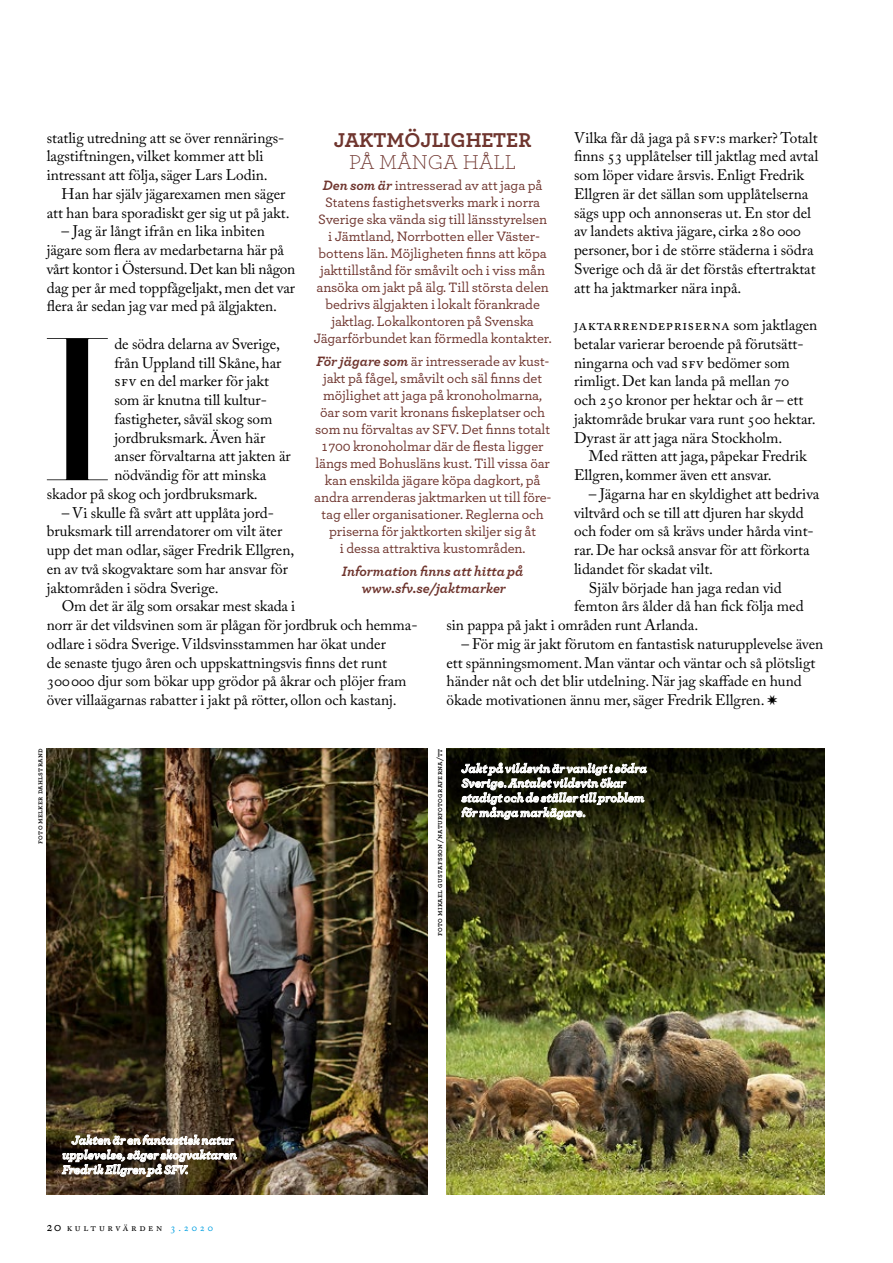
<style>
.page{position:relative;width:893px;height:1263px;background:#fff}
.page>*{position:absolute;margin:0;border:0;box-sizing:border-box;transform-origin:0 0}
.t1{font:200.4px "Didot HTF L96 Light";color:#000}
.t2{font:700 21px/22.5px "Archer";color:#6f352e;text-align:center}
.t3{font:15.3px/18.8px "Adobe Caslon Pro";color:#000}
.t4{font:15.3px "Adobe Caslon Pro";letter-spacing:.04em;color:#000}
.t5{font:500 14.25px/17px "Archer";letter-spacing:-.005em;color:#6f352e;text-align:center}
.t6{font:italic 700 14.25px/17px "Archer";letter-spacing:-.005em;color:#6f352e;text-align:center}
.t7{font:italic 700 12.75px/14.7px "Archer";color:#fff}
.t8{font:10.5px "Adobe Caslon Pro";letter-spacing:.255em;color:#000}
.t9{font:600 7.5px "Archer";letter-spacing:.04em;color:#000}
.s1{font-weight:300}
.s2{font-weight:700;font-style:italic}
.s3{font-size:14.25px}
.s4{color:#009fe1}
</style>
<div class="page">
<img style="left:47px;top:748px;width:381px;height:447px">
<img style="left:446px;top:748px;width:379px;height:447px">
<h4 class="t2" style="left:334px;top:127px;width:199px">JAKTMÖJLIGHETER<br><span class="s1">PÅ MÅNGA HÅLL</span></h4>
<p class="t5" style="left:314px;top:176px;width:239px"><span class="s2">Den som är</span> intresserad av att jaga på Statens fastighetsverks mark i norra Sverige ska vända sig till länsstyrelsen<br>i Jämtland, Norrbotten eller Väster&shy;bottens län. Möjligheten fnns att köpa jakttillstånd för småvilt och i viss mån ansöka om jakt på älg. Till största delen bedrivs älgjakten i lokalt förankrade jaktlag. Lokalkontoren på Svenska Jägarförbundet kan förmedla kontakter.</p>
<p class="t5" style="left:315px;top:352px;width:236px"><span class="s2">För jägare som</span> är intresserade av kust&shy;jakt på fågel, småvilt och säl fnns det möjlighet att jaga på kronoholmarna, öar som varit kronans fskeplatser och som nu förvaltas av SFV. Det fnns totalt 1700 kronoholmar där de festa ligger</p>
<p class="t5" style="left:314px;top:471px;width:238px">kan enskilda jägare köpa dagkort, på andra arrenderas jaktmarken ut till före&shy;tag eller organisationer. Reglerna och priserna för jaktkorten skiljer sig åt<br>i dessa attraktiva kustområden.</p>
<p class="t6" style="left:342px;top:562px;width:183px">Information fnns att hitta på www.sfv.se/jaktmarker</p>
<p class="t3" style="left:574px;top:128px;width:246px">Vilka får då jaga på SFV:s marker? Totalt fnns 53 upplåtelser till jaktlag med avtal som löper vidare årsvis. Enligt Fredrik Ellgren är det sällan som upplåtelserna sägs upp och annonseras ut. En stor del av landets aktiva jägare, cirka 280 000 personer, bor i de större städerna i södra Sverige och då är det förstås eftertraktat att ha jaktmarker nära inpå.</p>
<p class="t4" style="left:574px;top:316px;width:245px">Jaktarrendepriserna som jaktlagen</p>
<p class="t3" style="left:574px;top:334px;width:231px">betalar varierar beroende på förutsätt-</p>
<p class="t3" style="left:574px;top:353px;width:217px">ningarna och vad SFV bedömer som</p>
<p class="t3" style="left:574px;top:372px;width:217px">rimligt. Det kan landa på mellan 70</p>
<p class="t3" style="left:574px;top:390px;width:231px">och 250 kronor per hektar och år – ett</p>
<p class="t3" style="left:574px;top:409px;width:243px">jaktområde brukar vara runt 500 hektar.</p>
<p class="t3" style="left:574px;top:428px;width:210px">Dyrast är att jaga nära Stockholm.</p>
<p class="t3" style="left:589px;top:447px;width:220px">Med rätten att jaga, påpekar Fredrik</p>
<p class="t3" style="left:574px;top:465px;width:199px">Ellgren, kommer även ett ansvar.</p>
<p class="t3" style="left:589px;top:484px;width:232px">– Jägarna har en skyldighet att bedriva</p>
<p class="t3" style="left:574px;top:503px;width:231px">viltvård och se till att djuren har skydd</p>
<p class="t3" style="left:574px;top:522px;width:241px">och foder om så krävs under hårda vint-</p>
<p class="t3" style="left:574px;top:540px;width:237px">rar. De har också ansvar för att förkorta</p>
<p class="t3" style="left:574px;top:559px;width:141px">lidandet för skadat vilt.</p>
<p class="t3" style="left:589px;top:578px;width:194px">Själv började han jaga redan vid</p>
<p class="t3" style="left:574px;top:597px;width:231px">femton års ålder då han fck följa med</p>
<p class="t3" style="left:446px;top:615px;width:253px">sin pappa på jakt i områden runt Arlanda.</p>
<p class="t3" style="left:446px;top:634px;width:378px;text-indent:15px">– För mig är jakt förutom en fantastisk naturupplevelse även ett spänningsmoment. Man väntar och väntar och så plötsligt händer nåt och det blir utdelning. När jag skafade en hund ökade motivationen ännu mer, säger Fredrik Ellgren. ✷</p>
<p class="t3" style="left:47px;top:128px;width:239px">statlig utredning att se över rennärings-</p>
<p class="t3" style="left:47px;top:147px;width:218px">lagstiftningen, vilket kommer att bli</p>
<p class="t3" style="left:47px;top:165px;width:223px">intressant att följa, säger Lars Lodin.</p>
<p class="t3" style="left:62px;top:184px;width:225px">Han har själv jägarexamen men säger</p>
<p class="t3" style="left:47px;top:203px;width:244px">att han bara sporadiskt ger sig ut på jakt.</p>
<p class="t3" style="left:47px;top:222px;width:250px;text-indent:15px">– Jag är långt ifrån en lika inbiten jägare som fera av medarbetarna här på vårt kontor i Östersund. Det kan bli någon</p>
<p class="t3" style="left:47px;top:278px;width:250px">dag per år med toppfågeljakt, men det var fera år sedan jag var med på älgjakten.</p>
<p class="t3" style="left:114px;top:334px;width:178px">de södra delarna av Sverige, från Uppland till Skåne, har<br>SFV en del marker för jakt som är knutna till kultur&shy;fastigheter, såväl skog som jordbruksmark. Även här anser förvaltarna att jakten är</p>
<p class="t1" style="left:39px;top:288px;width:77px">I</p>
<p class="t5" style="left:315px;top:454px;width:236px">längs med Bohusläns kust. Till vissa öar</p>
<p class="t3" style="left:47px;top:465px;width:221px;text-indent:68px">nödvändig för att minska skador på skog och jordbruksmark.</p>
<p class="t3" style="left:62px;top:503px;width:214px">– Vi skulle få svårt att upplåta jord-</p>
<p class="t3" style="left:47px;top:522px;width:237px">bruksmark till arrendatorer om vilt äter</p>
<p class="t3" style="left:47px;top:540px;width:249px">upp det man odlar, säger Fredrik Ellgren,</p>
<p class="t3" style="left:47px;top:559px;width:243px">en av två skogvaktare som har ansvar för</p>
<p class="t3" style="left:47px;top:578px;width:173px">jaktområden i södra Sverige.</p>
<p class="t3" style="left:62px;top:597px;width:235px">Om det är älg som orsakar mest skada i</p>
<p class="t3" style="left:47px;top:615px;width:372px">norr är det vildsvinen som är plågan för jordbruk och hemma&shy;odlare i södra Sverige. Vildsvinsstammen har ökat under<br>de senaste tjugo åren och uppskattningsvis fnns det runt 300000 djur som bökar upp grödor på åkrar och plöjer fram över villaägarnas rabatter i jakt på rötter, ollon och kastanj.</p>
<p class="t9" style="left:34px;top:843px;width:97px;rotate:-90deg">foto melker dahlstrand</p>
<p class="t7" style="left:62px;top:1132px;width:176px;text-indent:10px">Jakten är en fantastisk natur upplevelse, säger skogvaktaren<br>Fredrik Ellgren på SFV.</p>
<p class="t8" style="left:47px;top:1221px;width:168px"><span class="s3">20</span> kulturvärden <span class="s4">3.2020</span></p>
<p class="t9" style="left:434px;top:936px;width:189px;rotate:-90deg">foto mikael gustafsson/naturfotograferna/tt</p>
<p class="t7" style="left:461px;top:760px;width:187px">Jakt på vildsvin är vanligt i södra<br>Sverige. Antalet vildsvin ökar stadigt och de ställer till problem för många markägare.</p>
</div>
